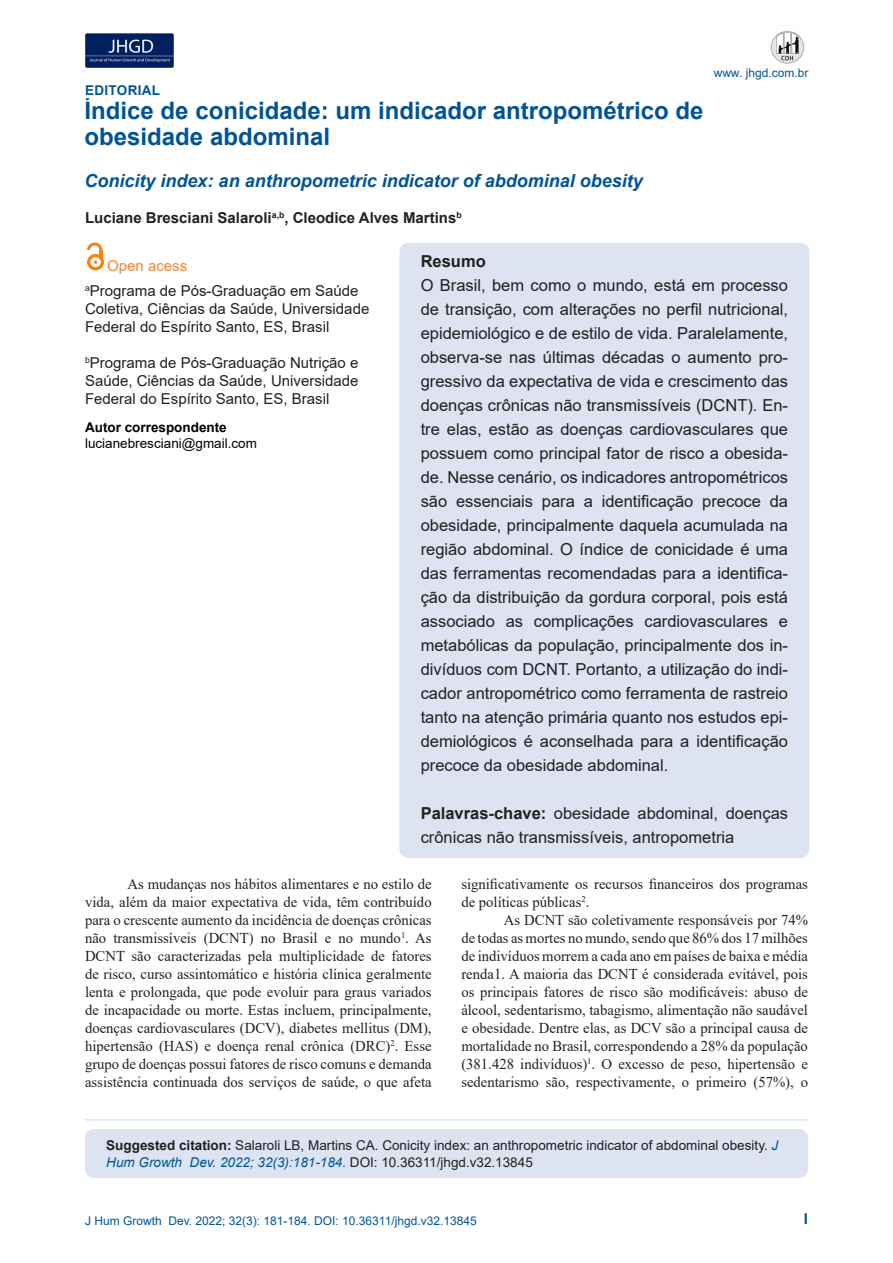
<style>
.page{position:relative;width:893px;height:1263px;background:#fff}
.page>*{position:absolute;margin:0;border:0;box-sizing:border-box;transform-origin:0 0}
.t1{font:700 24px/25.5px "Arial";color:#005495}
.t2{font:italic 700 18px "Arial";color:#005495}
.t3{font:16.5px/24px "Arial";color:#231f20;text-align:justify}
.t4{font:700 16.5px "Arial";color:#231f20}
.t5{font:15px/18px "Times New Roman";color:#231f20;text-align:justify}
.t6{font:15px/18px "Arial";color:#231f20}
.t7{font:700 15px "Arial";color:#231f20}
.t8{font:15px "Arial";color:#f5862e}
.t9{font:700 15px "Arial";color:#005495}
.t10{font:13.5px/16.5px "Arial";color:#231f20}
.t11{font:13.5px "Arial";color:#000}
.t12{font:700 13.5px "Arial";color:#000}
.t13{font:700 13.5px "Arial";letter-spacing:.02em;color:#005495}
.t14{font:12px "Arial";color:#005495}
.s1{font-weight:700}
.s2{font-style:italic;color:#005495}
</style>
<div class="page">
<img style="left:85px;top:33px;width:89px;height:35px">
<img style="left:770px;top:31px;width:35px;height:33px">
<div style="left:399px;top:243px;width:410px;height:615px;background:#dde3f0;border-radius:9px"></div>
<div style="left:85px;top:1129px;width:723px;height:49px;background:#dde3f0;border-radius:9px"></div>
<svg style="left:87px;top:254px;width:17px;height:16px"></svg>
<svg style="left:90px;top:257px;width:11px;height:10px"></svg>
<svg style="left:87px;top:243px;width:15px;height:21px"></svg>
<hr style="left:85px;top:1119px;width:723px;height:1px;background:#dde3f0">
<p class="t13" style="left:85px;top:81px;width:76px">EDITORIAL</p>
<p class="t1" style="left:85px;top:98px;width:620px">Índice de conicidade: um indicador antropométrico de obesidade abdominal</p>
<p class="t2" style="left:85px;top:168px;width:560px">Conicity index: an anthropometric indicator of abdominal obesity</p>
<p class="t7" style="left:85px;top:207px;width:378px">Luciane Bresciani Salaroli<sup>a,b</sup>, Cleodice Alves Martins<sup>b</sup></p>
<p class="t14" style="left:714px;top:64px;width:96px">www. jhgd.com.br</p>
<p class="t8" style="left:107px;top:256px;width:82px">Open acess</p>
<p class="t6" style="left:85px;top:281px;width:286px"><sup>a</sup>Programa de Pós-Graduação em Saúde<br>Coletiva, Ciências da Saúde, Universidade<br>Federal do Espírito Santo, ES, Brasil</p>
<p class="t6" style="left:85px;top:353px;width:275px;text-align:justify"><sup>b</sup>Programa de Pós-Graduação Nutrição e Saúde, Ciências da Saúde, Universidade Federal do Espírito Santo, ES, Brasil</p>
<p class="t12" style="left:85px;top:417px;width:143px">Autor correspondente</p>
<p class="t11" style="left:85px;top:434px;width:173px">lucianebresciani@gmail.com</p>
<p class="t4" style="left:421px;top:250px;width:67px">Resumo</p>
<p class="t3" style="left:421px;top:273px;width:369px">O Brasil, bem como o mundo, está em processo de transição, com alterações no perfil nutricional, epidemiológico e de estilo de vida. Paralelamente, observa-se nas últimas décadas o aumento pro&shy;gressivo da expectativa de vida e crescimento das doenças crônicas não transmissíveis (DCNT). En&shy;tre elas, estão as doenças cardiovasculares que possuem como principal fator de risco a obesida&shy;de. Nesse cenário, os indicadores antropométricos são essenciais para a identificação precoce da obesidade, principalmente daquela acumulada na região abdominal. O índice de conicidade é uma das ferramentas recomendadas para a identifica&shy;ção da distribuição da gordura corporal, pois está associado as complicações cardiovasculares e metabólicas da população, principalmente dos in&shy;divíduos com DCNT. Portanto, a utilização do indi&shy;cador antropométrico como ferramenta de rastreio tanto na atenção primária quanto nos estudos epi&shy;demiológicos é aconselhada para a identificação precoce da obesidade abdominal.</p>
<p class="t3" style="left:421px;top:801px;width:369px"><span class="s1">Palavras-chave:</span> obesidade abdominal, doenças crônicas não transmissíveis, antropometria</p>
<p class="t5" style="left:85px;top:874px;width:348px;text-indent:43px">As mudanças nos hábitos alimentares e no estilo de vida, além da maior expectativa de vida, têm contribuído para o crescente aumento da incidência de doenças crônicas não transmissíveis (DCNT) no Brasil e no mundo<sup>1</sup>. As DCNT são caracterizadas pela multiplicidade de fatores de risco, curso assintomático e história clínica geralmente lenta e prolongada, que pode evoluir para graus variados de incapacidade ou morte. Estas incluem, principalmente, doenças cardiovasculares (DCV), diabetes mellitus (DM), hipertensão (HAS) e doença renal crônica (DRC)<sup>2</sup>. Esse grupo de doenças possui fatores de risco comuns e demanda assistência continuada dos serviços de saúde, o que afeta</p>
<p class="t5" style="left:461px;top:874px;width:348px">significativamente os recursos financeiros dos programas de políticas públicas<sup>2</sup>.</p>
<p class="t5" style="left:461px;top:910px;width:348px;text-indent:43px">As DCNT são coletivamente responsáveis por 74% de todas as mortes no mundo, sendo que 86% dos 17 milhões de indivíduos morrem a cada ano em países de baixa e média renda1. A maioria das DCNT é considerada evitável, pois os principais fatores de risco são modificáveis: abuso de álcool, sedentarismo, tabagismo, alimentação não saudável e obesidade. Dentre elas, as DCV são a principal causa de mortalidade no Brasil, correspondendo a 28% da população (381.428 indivíduos)<sup>1</sup>. O excesso de peso, hipertensão e sedentarismo são, respectivamente, o primeiro (57%), o</p>
<p class="t10" style="left:106px;top:1137px;width:674px"><span class="s1">Suggested citation:</span> Salaroli LB, Martins CA. Conicity index: an anthropometric indicator of abdominal obesity. <span class="s2">J<br>Hum Growth Dev. 2022; 32(3):181-184.</span> DOI: 10.36311/jhgd.v32.13845</p>
<p class="t14" style="left:85px;top:1212px;width:393px">J Hum Growth Dev. 2022; 32(3): 181-184. DOI: 10.36311/jhgd.v32.13845</p>
<p class="t9" style="left:804px;top:1208px;width:6px">I</p>
</div>
